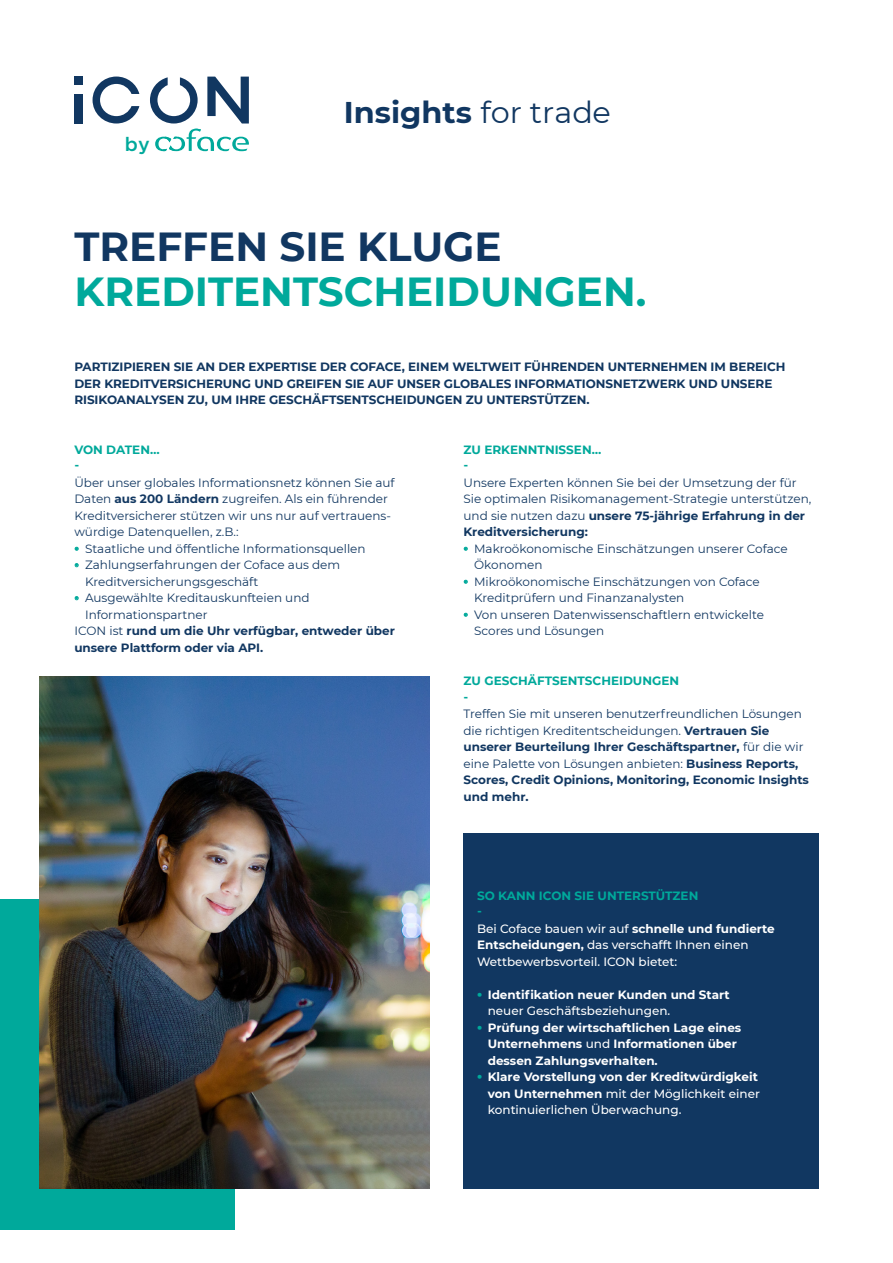
<style>
.page{position:relative;width:893px;height:1263px;background:#fff}
.page>*{position:absolute;margin:0;border:0;box-sizing:border-box;transform-origin:0 0}
.t1{font:700 40.5px "Montserrat";color:#00a99b}
.t2{font:700 40.5px "Montserrat";color:#113761}
.t3{font:700 30px "Montserrat";color:#113761}
.t4{font:500 19.35px "Gotham";color:#00a99b}
.t5{font:12px/16.5px "Montserrat";color:#113761}
.t6{font:700 12px/16.5px "Montserrat";letter-spacing:-.005em;color:#113761}
.t7{font:700 12px/16.5px "Montserrat";color:#fff}
.t8{font:500 12px/16.5px "Montserrat";color:#fff}
.t9{font:700 12px "Montserrat";color:#00a99b}
.s1{font-weight:400}
.s2{font-weight:700}
.s3{font-weight:700;color:#00a99b}
.s4{font-weight:900;color:#00a99b}
.s5{font-weight:500}
</style>
<div class="page">
<div style="left:74px;top:94px;width:9px;height:30px;background:#113761"></div>
<div style="left:74px;top:77px;width:9px;height:8px;background:#113761"></div>
<svg style="left:93px;top:77px;width:46px;height:47px"></svg>
<svg style="left:150px;top:77px;width:99px;height:74px"></svg>
<div style="left:0;top:899px;width:40px;height:330px;background:#00a99b"></div>
<div style="left:0;top:1189px;width:235px;height:40px;background:#00a99b"></div>
<div style="left:463px;top:833px;width:356px;height:355px;background:#113761"></div>
<img style="left:39px;top:676px;width:390px;height:512px">
<h3 class="t4" style="left:125px;top:132px;width:26px">by</h3>
<h2 class="t3" style="left:344px;top:91px;width:268px">Insights <span class="s1">for trade</span></h2>
<p class="t2" style="left:74px;top:217px;width:429px">TREFFEN SIE KLUGE</p>
<p class="t1" style="left:74px;top:262px;width:573px">KREDITENTSCHEIDUNGEN.</p>
<p class="t6" style="left:74px;top:358px;width:712px">PARTIZIPIEREN SIE AN DER EXPERTISE DER COFACE, EINEM WELTWEIT FÜHRENDEN UNTERNEHMEN IM BEREICH<br>DER KREDITVERSICHERUNG UND GREIFEN SIE AUF UNSER GLOBALES INFORMATIONSNETZWERK UND UNSERE<br>RISIKOANALYSEN ZU, UM IHRE GESCHÄFTSENTSCHEIDUNGEN ZU UNTERSTÜTZEN.</p>
<p class="t9" style="left:74px;top:441px;width:87px">VON DATEN…</p>
<p class="t9" style="left:74px;top:457px;width:6px">-</p>
<p class="t5" style="left:74px;top:474px;width:322px">Über unser globales Informationsnetz können Sie auf</p>
<p class="t5" style="left:74px;top:490px;width:315px">Daten <span class="s2">aus 200 Ländern</span> zugreifen. Als ein führender</p>
<p class="t5" style="left:74px;top:507px;width:318px">Kreditversicherer stützen wir uns nur auf vertrauens&shy;würdige Datenquellen, z.B.:</p>
<p class="t5" style="left:74px;top:540px;width:293px"><span class="s3">•</span> Staatliche und öffentliche Informationsquellen</p>
<p class="t5" style="left:85px;top:556px;width:257px;text-indent:-11px"><span class="s3">•</span> Zahlungserfahrungen der Coface aus dem<br>Kreditversicherungsgeschäft</p>
<p class="t5" style="left:74px;top:589px;width:237px"><span class="s3">•</span> Ausgewählte Kreditauskunfteien und</p>
<p class="t5" style="left:85px;top:606px;width:124px">Informationspartner</p>
<p class="t6" style="left:74px;top:622px;width:322px"><span class="s1">ICON ist</span> rund um die Uhr verfügbar, entweder über unsere Plattform oder via API.</p>
<p class="t9" style="left:463px;top:441px;width:139px">ZU ERKENNTNISSEN…</p>
<p class="t9" style="left:463px;top:457px;width:6px">-</p>
<p class="t5" style="left:463px;top:474px;width:349px">Unsere Experten können Sie bei der Umsetzung der für Sie optimalen Risikomanagement-Strategie unterstützen, und sie nutzen dazu <span class="s2">unsere 75-jährige Erfahrung in der Kreditversicherung:</span></p>
<p class="t5" style="left:474px;top:540px;width:315px;text-indent:-11px"><span class="s3">•</span> Makroökonomische Einschätzungen unserer Coface<br>Ökonomen</p>
<p class="t5" style="left:474px;top:573px;width:287px;text-indent:-11px"><span class="s3">•</span> Mikroökonomische Einschätzungen von Coface<br>Kreditprüfern und Finanzanalysten</p>
<p class="t5" style="left:463px;top:606px;width:302px"><span class="s3">•</span> Von unseren Datenwissenschaftlern entwickelte</p>
<p class="t5" style="left:474px;top:622px;width:132px">Scores und Lösungen</p>
<p class="t9" style="left:463px;top:672px;width:217px">ZU GESCHÄFTSENTSCHEIDUNGEN</p>
<p class="t9" style="left:463px;top:688px;width:6px">-</p>
<p class="t6" style="left:463px;top:705px;width:347px"><span class="s1">Treffen Sie mit unseren benutzerfreundlichen Lösungen die richtigen Kreditentscheidungen.</span> Vertrauen Sie unserer Beurteilung Ihrer Geschäftspartner, <span class="s1">für die wir eine Palette von Lösungen anbieten:</span> Business Reports, Scores, Credit Opinions, Monitoring, Economic Insights und mehr.</p>
<p class="t9" style="left:477px;top:886px;width:223px">SO KANN ICON SIE UNTERSTÜTZEN</p>
<p class="t9" style="left:477px;top:903px;width:6px">-</p>
<p class="t8" style="left:477px;top:919px;width:299px">Bei Coface bauen wir auf <span class="s2">schnelle und fundierte<br>Entscheidungen,</span> das verschafft Ihnen einen<br>Wettbewerbsvorteil. ICON bietet:</p>
<p class="t7" style="left:477px;top:985px;width:254px"><span class="s4">•</span> Identifikation neuer Kunden und Start</p>
<p class="t8" style="left:488px;top:1002px;width:184px">neuer Geschäftsbeziehungen.</p>
<p class="t7" style="left:477px;top:1018px;width:266px"><span class="s4">•</span> Prüfung der wirtschaftlichen Lage eines</p>
<p class="t7" style="left:488px;top:1035px;width:251px">Unternehmens <span class="s5">und</span> Informationen über dessen Zahlungsverhalten.</p>
<p class="t7" style="left:488px;top:1068px;width:274px;text-indent:-11px"><span class="s4">•</span> Klare Vorstellung von der Kreditwürdigkeit von Unternehmen <span class="s5">mit der Möglichkeit einer kontinuierlichen Überwachung.</span></p>
</div>
